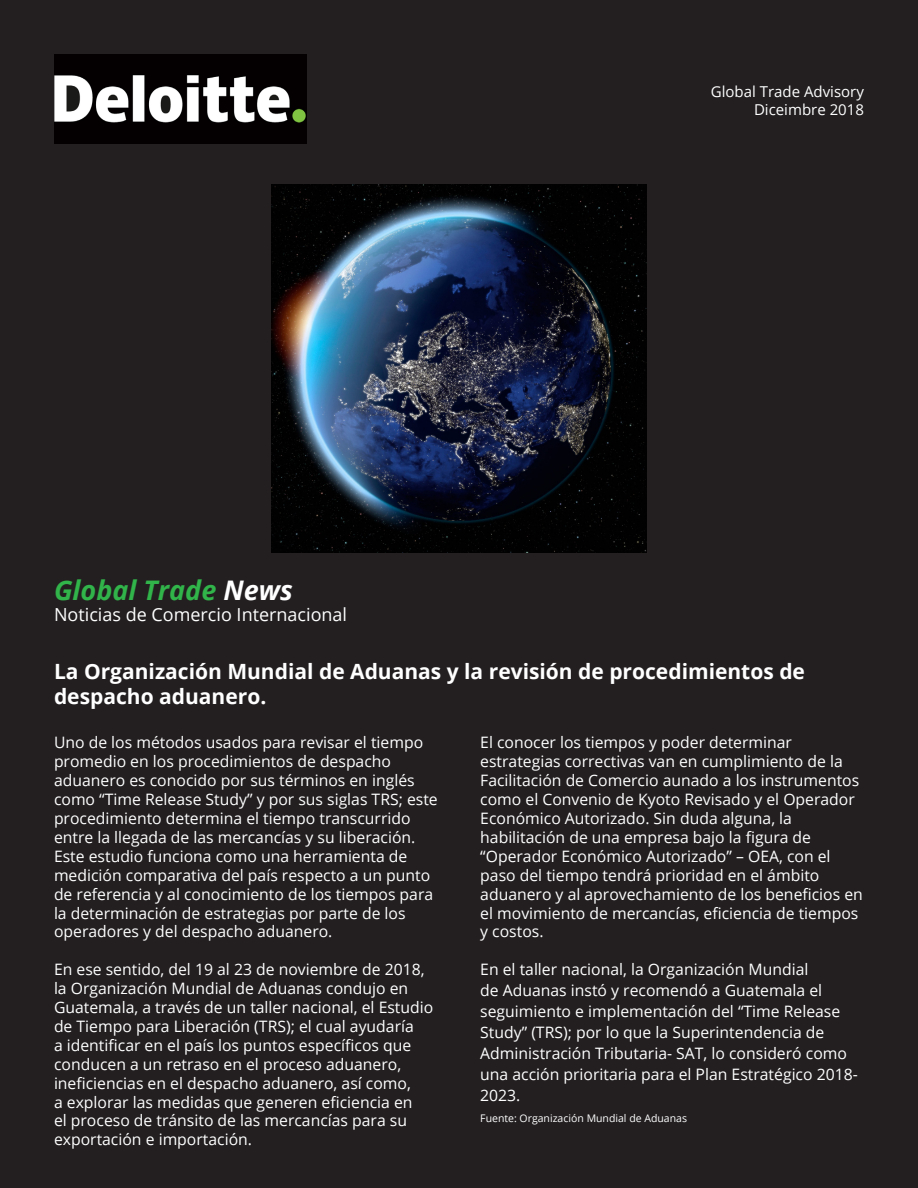
<style>
.page{position:relative;width:918px;height:1188px;background:#fff}
.page>*{position:absolute;margin:0;border:0;box-sizing:border-box;transform-origin:0 0}
.t1{font:italic 700 27px "Open Sans";color:#31b44a}
.t2{font:700 21px/25.2px "Open Sans";color:#fff}
.t3{font:18px "Open Sans";color:#fff}
.t4{font:15.75px/18.9px "Open Sans";color:#fff}
.t5{font:15px "Open Sans";color:#fff}
.t6{font:10.5px "Open Sans";color:#fff}
.s1{color:#fff}
</style>
<div class="page">
<div style="left:1px;top:1px;width:916px;height:1186px;background:#231f20"></div>
<img style="left:271px;top:184px;width:376px;height:369px">
<img style="left:54px;top:54px;width:252px;height:89px">
<p class="t1" style="left:54px;top:571px;width:240px">Global Trade <span class="s1">News</span></p>
<p class="t3" style="left:54px;top:603px;width:295px">Noticias de Comercio Internacional</p>
<p class="t5" style="left:711px;top:82px;width:155px">Global Trade Advisory</p>
<p class="t5" style="left:754px;top:100px;width:111px">Diceimbre 2018</p>
<p class="t2" style="left:54px;top:658px;width:753px">La Organización Mundial de Aduanas y la revisión de procedimientos de despacho aduanero.</p>
<p class="t4" style="left:54px;top:733px;width:385px">Uno de los métodos usados para revisar el tiempo promedio en los procedimientos de despacho aduanero es conocido por sus términos en inglés como “Time Release Study” y por sus siglas TRS; este procedimiento determina el tiempo transcurrido entre la llegada de las mercancías y su liberación.<br>Este estudio funciona como una herramienta de medición comparativa del país respecto a un punto de referencia y al conocimiento de los tiempos para la determinación de estrategias por parte de los operadores y del despacho aduanero.</p>
<p class="t4" style="left:54px;top:960px;width:381px">En ese sentido, del 19 al 23 de noviembre de 2018, la Organización Mundial de Aduanas condujo en Guatemala, a través de un taller nacional, el Estudio de Tiempo para Liberación (TRS); el cual ayudaría<br>a identificar en el país los puntos específicos que conducen a un retraso en el proceso aduanero, ineficiencias en el despacho aduanero, así como,<br>a explorar las medidas que generen eficiencia en<br>el proceso de tránsito de las mercancías para su exportación e importación.</p>
<p class="t4" style="left:480px;top:733px;width:384px">El conocer los tiempos y poder determinar estrategias correctivas van en cumplimiento de la Facilitación de Comercio aunado a los instrumentos como el Convenio de Kyoto Revisado y el Operador Económico Autorizado. Sin duda alguna, la habilitación de una empresa bajo la figura de “Operador Económico Autorizado” – OEA, con el paso del tiempo tendrá prioridad en el ámbito aduanero y al aprovechamiento de los beneficios en el movimiento de mercancías, eficiencia de tiempos y costos.</p>
<p class="t4" style="left:480px;top:959px;width:379px;line-height:21px">En el taller nacional, la Organización Mundial<br>de Aduanas instó y recomendó a Guatemala el seguimiento e implementación del “Time Release Study” (TRS); por lo que la Superintendencia de Administración Tributaria- SAT, lo consideró como una acción prioritaria para el Plan Estratégico 2018- 2023.</p>
<p class="t6" style="left:480px;top:1111px;width:208px">Fuente: Organización Mundial de Aduanas</p>
</div>
